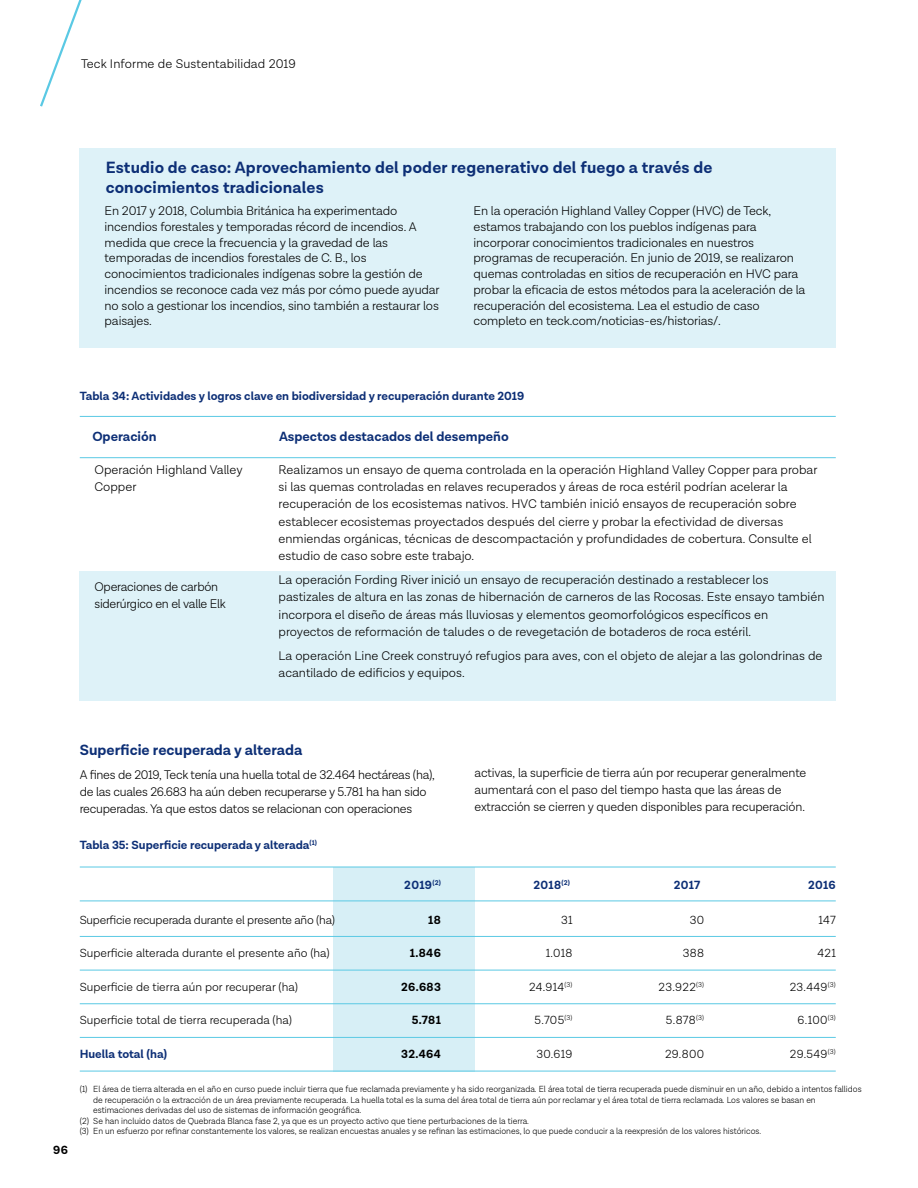
<style>
.page{position:relative;width:918px;height:1188px;background:#fff}
.page>*{position:absolute;margin:0;border:0;box-sizing:border-box;transform-origin:0 0}
.t1{font:700 16.5px/19.5px "Lota Grotesque";letter-spacing:.01em;color:#0d2f76}
.t2{font:700 15px "Lota Grotesque";color:#0d2f76}
.t3{font:700 13.5px "Lota Grotesque";color:#0d2f76}
.t4{font:300 12.75px/17.2px "Lota Grotesque";letter-spacing:-.01em;color:#000}
.t5{font:300 12.75px "Lota Grotesque";letter-spacing:.01em;color:#000}
.t6{font:300 12px "Lota Grotesque";color:#000}
.t7{font:700 12px "Lota Grotesque";color:#0d2f76}
.t8{font:300 12px "Lota Grotesque";letter-spacing:-.02em;color:#000}
.t9{font:700 12px "Lota Grotesque";letter-spacing:.03em;color:#000}
.t10{font:300 9px "Lota Grotesque";color:#000;scale:.95 1}
</style>
<div class="page">
<div style="left:80px;top:148px;width:756px;height:200px;background:#def2f8"></div>
<div style="left:80px;top:571px;width:756px;height:130px;background:#def2f8"></div>
<hr style="left:80px;top:416px;width:756px;height:1px;background:#5ac9e4">
<hr style="left:80px;top:457px;width:756px;height:1px;background:#5ac9e4">
<div style="left:333px;top:867px;width:142px;height:204px;background:#d7eff6"></div>
<hr style="left:80px;top:867px;width:756px;height:1px;background:#5ac9e4">
<hr style="left:80px;top:901px;width:756px;height:1px;background:#5ac9e4">
<hr style="left:80px;top:936px;width:756px;height:1px;background:#5ac9e4">
<hr style="left:80px;top:970px;width:756px;height:1px;background:#5ac9e4">
<hr style="left:80px;top:1003px;width:756px;height:1px;background:#5ac9e4">
<hr style="left:80px;top:1037px;width:756px;height:1px;background:#5ac9e4">
<hr style="left:80px;top:1071px;width:756px;height:1px;background:#5ac9e4">
<svg style="left:40px;top:0;width:42px;height:107px"></svg>
<p class="t5" style="left:81px;top:57px;width:216px">Teck Informe de Sustentabilidad 2019</p>
<p class="t1" style="left:106px;top:158px;width:608px">Estudio de caso: Aprovechamiento del poder regenerativo del fuego a través de conocimientos tradicionales</p>
<p class="t4" style="left:105px;top:203px;width:337px;line-height:15.8px">En 2017 y 2018, Columbia Británica ha experimentado incendios forestales y temporadas récord de incendios. A medida que crece la frecuencia y la gravedad de las temporadas de incendios forestales de C. B., los conocimientos tradicionales indígenas sobre la gestión de incendios se reconoce cada vez más por cómo puede ayudar no solo a gestionar los incendios, sino también a restaurar los paisajes.</p>
<p class="t4" style="left:474px;top:203px;width:333px;line-height:15.8px">En la operación Highland Valley Copper (HVC) de Teck, estamos trabajando con los pueblos indígenas para incorporar conocimientos tradicionales en nuestros programas de recuperación. En junio de 2019, se realizaron quemas controladas en sitios de recuperación en HVC para probar la eficacia de estos métodos para la aceleración de la recuperación del ecosistema. Lea el estudio de caso completo en teck.com/noticias-es/historias/.</p>
<p class="t7" style="left:80px;top:389px;width:446px">Tabla 34: Actividades y logros clave en biodiversidad y recuperación durante 2019</p>
<p class="t3" style="left:92px;top:428px;width:66px">Operación</p>
<p class="t3" style="left:279px;top:428px;width:231px">Aspectos destacados del desempeño</p>
<p class="t4" style="left:94px;top:461px;width:150px">Operación Highland Valley<br>Copper</p>
<p class="t4" style="left:279px;top:461px;width:540px">Realizamos un ensayo de quema controlada en la operación Highland Valley Copper para probar si las quemas controladas en relaves recuperados y áreas de roca estéril podrían acelerar la recuperación de los ecosistemas nativos. HVC también inició ensayos de recuperación sobre establecer ecosistemas proyectados después del cierre y probar la efectividad de diversas enmiendas orgánicas, técnicas de descompactación y profundidades de cobertura. Consulte el estudio de caso sobre este trabajo.</p>
<p class="t4" style="left:279px;top:571px;width:547px">La operación Fording River inició un ensayo de recuperación destinado a restablecer los pastizales de altura en las zonas de hibernación de carneros de las Rocosas. Este ensayo también incorpora el diseño de áreas más lluviosas y elementos geomorfológicos específicos en proyectos de reformación de taludes o de revegetación de botaderos de roca estéril.</p>
<p class="t4" style="left:279px;top:647px;width:545px">La operación Line Creek construyó refugios para aves, con el objeto de alejar a las golondrinas de acantilado de edificios y equipos.</p>
<p class="t4" style="left:94px;top:578px;width:133px">Operaciones de carbón siderúrgico en el valle Elk</p>
<p class="t9" style="left:53px;top:1144px;width:16px">96</p>
<p class="t2" style="left:80px;top:741px;width:224px">Superficie recuperada y alterada</p>
<p class="t4" style="left:80px;top:766px;width:357px">A fines de 2019, Teck tenía una huella total de 32.464 hectáreas (ha), de las cuales 26.683 ha aún deben recuperarse y 5.781 ha han sido recuperadas. Ya que estos datos se relacionan con operaciones</p>
<p class="t4" style="left:475px;top:764px;width:333px">activas, la superficie de tierra aún por recuperar generalmente aumentará con el paso del tiempo hasta que las áreas de extracción se cierren y queden disponibles para recuperación.</p>
<p class="t7" style="left:80px;top:839px;width:239px">Tabla 35: Superficie recuperada y alterada<sup>(1)</sup></p>
<p class="t7" style="left:404px;top:878px;width:38px">2019<sup>(2)</sup></p>
<p class="t7" style="left:533px;top:878px;width:38px">2018<sup>(2)</sup></p>
<p class="t7" style="left:674px;top:878px;width:28px">2017</p>
<p class="t7" style="left:808px;top:878px;width:29px">2016</p>
<p class="t9" style="left:428px;top:913px;width:14px">18</p>
<p class="t9" style="left:410px;top:946px;width:32px">1.846</p>
<p class="t9" style="left:401px;top:980px;width:41px">26.683</p>
<p class="t9" style="left:412px;top:1013px;width:31px">5.781</p>
<p class="t9" style="left:401px;top:1047px;width:41px">32.464</p>
<p class="t8" style="left:80px;top:913px;width:257px">Superficie recuperada durante el presente año (ha)</p>
<p class="t6" style="left:80px;top:947px;width:252px">Superficie alterada durante el presente año (ha)</p>
<p class="t6" style="left:80px;top:980px;width:220px">Superficie de tierra aún por recuperar (ha)</p>
<p class="t6" style="left:80px;top:1014px;width:214px">Superficie total de tierra recuperada (ha)</p>
<p class="t7" style="left:80px;top:1047px;width:89px">Huella total (ha)</p>
<p class="t10" style="left:80px;top:1084px;width:825px">(1) El área de tierra alterada en el año en curso puede incluir tierra que fue reclamada previamente y ha sido reorganizada. El área total de tierra recuperada puede disminuir en un año, debido a intentos fallidos</p>
<p class="t10" style="left:93px;top:1095px;width:762px">de recuperación o la extracción de un área previamente recuperada. La huella total es la suma del área total de tierra aún por reclamar y el área total de tierra reclamada. Los valores se basan en</p>
<p class="t10" style="left:93px;top:1105px;width:284px">estimaciones derivadas del uso de sistemas de información geográfica.</p>
<p class="t10" style="left:80px;top:1116px;width:474px">(2) Se han incluido datos de Quebrada Blanca fase 2, ya que es un proyecto activo que tiene perturbaciones de la tierra.</p>
<p class="t10" style="left:80px;top:1126px;width:719px">(3) En un esfuerzo por refinar constantemente los valores, se realizan encuestas anuales y se refinan las estimaciones, lo que puede conducir a la reexpresión de los valores históricos.</p>
<p class="t6" style="left:561px;top:913px;width:13px">31</p>
<p class="t6" style="left:546px;top:947px;width:28px">1.018</p>
<p class="t6" style="left:529px;top:980px;width:45px">24.914<sup>(3)</sup></p>
<p class="t6" style="left:535px;top:1014px;width:39px">5.705<sup>(3)</sup></p>
<p class="t6" style="left:536px;top:1047px;width:38px">30.619</p>
<p class="t6" style="left:690px;top:913px;width:16px">30</p>
<p class="t6" style="left:683px;top:947px;width:23px">388</p>
<p class="t6" style="left:659px;top:980px;width:47px">23.922<sup>(3)</sup></p>
<p class="t6" style="left:666px;top:1014px;width:40px">5.878<sup>(3)</sup></p>
<p class="t6" style="left:665px;top:1047px;width:41px">29.800</p>
<p class="t6" style="left:819px;top:913px;width:19px">147</p>
<p class="t6" style="left:818px;top:947px;width:20px">421</p>
<p class="t6" style="left:790px;top:980px;width:48px">23.449<sup>(3)</sup></p>
<p class="t6" style="left:798px;top:1014px;width:40px">6.100<sup>(3)</sup></p>
<p class="t6" style="left:790px;top:1047px;width:47px">29.549<sup>(3)</sup></p>
</div>
